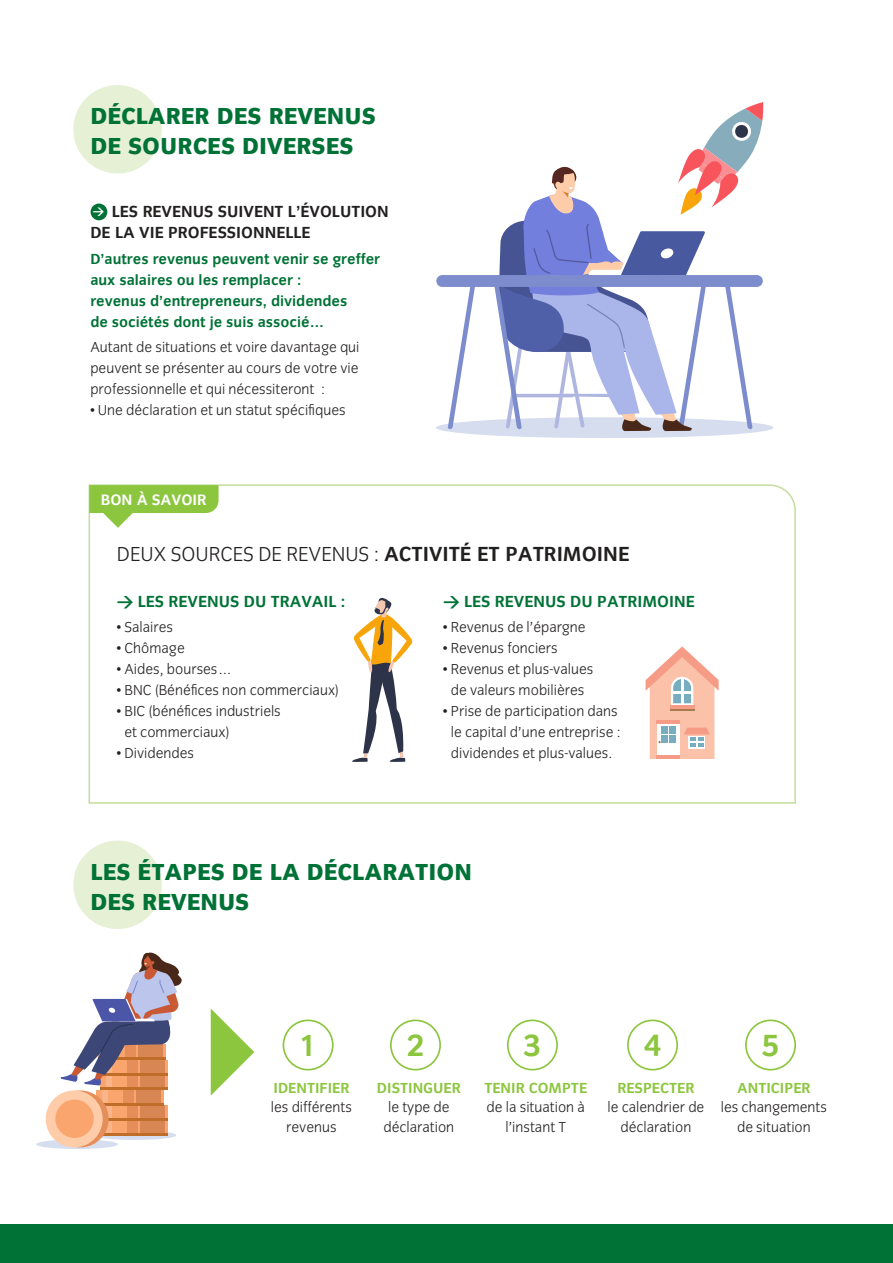
<style>
.page{position:relative;width:893px;height:1263px;background:#fff}
.page>*{position:absolute;margin:0;border:0;box-sizing:border-box;transform-origin:0 0}
.t1{font:700 31.5px "Congress Sans Std";color:#8cc63e}
.t2{font:24px/30px "Congress Sans Ex Bold Std";color:#007236}
.t3{font:21px "Congress Sans Light Std";color:#221f1f}
.t4{font:700 16.5px/21px "Congress Sans Std";color:#221f1f}
.t5{font:700 16.5px "Congress Sans Std";color:#007236}
.t6{font:700 15.6px "Congress Sans Std";color:#fff}
.t7{font:15px/21px "Congress Sans Light Std";color:#221f1f;text-align:center}
.t8{font:700 15px/21px "Congress Sans Std";color:#007236}
.t9{font:700 15px "Congress Sans Std";color:#8cc63e}
.s1{font-family:"DIN";font-size:11.4px;color:#fff}
.s2{font-family:"Congress Sans Std";font-weight:700}
.s3{font-family:"DIN"}
</style>
<div class="page">
<div style="left:0;top:1225px;width:893px;height:38px;background:#007236"></div>
<div style="left:73px;top:85px;width:89px;height:88px;background:#e5f0d4;border-radius:50%"></div>
<div style="left:91px;top:204px;width:16px;height:16px;background:#007236;border-radius:50%"></div>
<svg style="left:88px;top:484px;width:708px;height:320px"></svg>
<svg style="left:89px;top:485px;width:130px;height:43px"></svg>
<div style="left:73px;top:840px;width:89px;height:89px;background:#e5f0d4;border-radius:50%"></div>
<svg style="left:36px;top:1139px;width:82px;height:10px"></svg>
<svg style="left:42px;top:952px;width:140px;height:197px"></svg>
<svg style="left:211px;top:1009px;width:43px;height:86px"></svg>
<div style="left:283px;top:1019px;width:51px;height:51px;border:2px solid #8cc63e;border-radius:50%"></div>
<div style="left:390px;top:1019px;width:51px;height:51px;border:2px solid #8cc63e;border-radius:50%"></div>
<div style="left:507px;top:1019px;width:51px;height:51px;border:2px solid #8cc63e;border-radius:50%"></div>
<div style="left:627px;top:1019px;width:51px;height:51px;border:2px solid #8cc63e;border-radius:50%"></div>
<div style="left:745px;top:1019px;width:51px;height:51px;border:2px solid #8cc63e;border-radius:50%"></div>
<div style="left:436px;top:417px;width:337px;height:21px;background:#d6ddef;border-radius:50%"></div>
<svg style="left:448px;top:287px;width:27px;height:142px"></svg>
<div style="left:436px;top:275px;width:327px;height:12px;background:#7c8ccc;border-radius:6px"></div>
<svg style="left:646px;top:646px;width:73px;height:113px"></svg>
<svg style="left:494px;top:102px;width:269px;height:329px"></svg>
<svg style="left:352px;top:597px;width:61px;height:165px"></svg>
<h2 class="t2" style="left:90px;top:101px;width:287px">DÉCLARER DES REVENUS<br>DE SOURCES DIVERSES</h2>
<p class="t4" style="left:90px;top:202px;width:300px"><span class="s1">&gt;</span> LES REVENUS SUIVENT L’ÉVOLUTION<br>DE LA VIE PROFESSIONNELLE</p>
<p class="t8" style="left:90px;top:248px;width:291px">D’autres revenus peuvent venir se greffer aux salaires ou les remplacer :<br>revenus d’entrepreneurs, dividendes<br>de sociétés dont je suis associé…</p>
<p class="t7" style="left:90px;top:336px;width:271px;text-align:justify">Autant de situations et voire davantage qui peuvent se présenter au cours de votre vie professionnelle et qui nécessiteront :</p>
<p class="t7" style="left:90px;top:399px;width:257px">• Une déclaration et un statut spécifiques</p>
<p class="t6" style="left:101px;top:491px;width:107px">BON À SAVOIR</p>
<h3 class="t3" style="left:117px;top:543px;width:514px">DEUX SOURCES DE REVENUS : <span class="s2">ACTIVITÉ ET PATRIMOINE</span></h3>
<p class="t5" style="left:117px;top:593px;width:230px"><span class="s3">&gt;</span> LES REVENUS DU TRAVAIL :</p>
<p class="t7" style="left:117px;top:617px;width:58px">• Salaires</p>
<p class="t7" style="left:117px;top:638px;width:69px">• Chômage</p>
<p class="t7" style="left:117px;top:659px;width:117px">• Aides, bourses…</p>
<p class="t7" style="left:117px;top:680px;width:224px">• BNC (Bénéfices non commerciaux)</p>
<p class="t7" style="left:124px;top:701px;width:158px;text-align:left;text-indent:-8px">• BIC (bénéfices industriels et commerciaux)</p>
<p class="t7" style="left:117px;top:743px;width:79px">• Dividendes</p>
<p class="t5" style="left:443px;top:593px;width:253px"><span class="s3">&gt;</span> LES REVENUS DU PATRIMOINE</p>
<p class="t7" style="left:443px;top:617px;width:144px">• Revenus de l’épargne</p>
<p class="t7" style="left:443px;top:638px;width:116px">• Revenus fonciers</p>
<p class="t7" style="left:443px;top:659px;width:152px">• Revenus et plus-values de valeurs mobilières</p>
<p class="t7" style="left:443px;top:701px;width:179px">• Prise de participation dans le capital d’une entreprise : dividendes et plus-values.</p>
<h2 class="t2" style="left:90px;top:856px;width:383px">LES ÉTAPES DE LA DÉCLARATION<br>DES REVENUS</h2>
<h1 class="t1" style="left:299px;top:1028px;width:19px">1</h1>
<p class="t9" style="left:274px;top:1080px;width:77px">IDENTIFIER</p>
<p class="t7" style="left:271px;top:1098px;width:83px;line-height:19.5px">les différents revenus</p>
<h1 class="t1" style="left:407px;top:1028px;width:19px">2</h1>
<p class="t9" style="left:377px;top:1080px;width:85px">DISTINGUER</p>
<p class="t7" style="left:383px;top:1098px;width:72px;line-height:19.5px">le type de déclaration</p>
<h1 class="t1" style="left:524px;top:1028px;width:19px">3</h1>
<p class="t9" style="left:484px;top:1080px;width:104px">TENIR COMPTE</p>
<p class="t7" style="left:487px;top:1098px;width:100px;line-height:19.5px">de la situation à l’instant T</p>
<h1 class="t1" style="left:644px;top:1028px;width:19px">4</h1>
<p class="t9" style="left:617px;top:1080px;width:79px">RESPECTER</p>
<p class="t7" style="left:607px;top:1098px;width:98px;line-height:19.5px">le calendrier de déclaration</p>
<h1 class="t1" style="left:762px;top:1028px;width:19px">5</h1>
<p class="t9" style="left:737px;top:1080px;width:75px">ANTICIPER</p>
<p class="t7" style="left:721px;top:1098px;width:108px;line-height:19.5px">les changements de situation</p>
</div>
